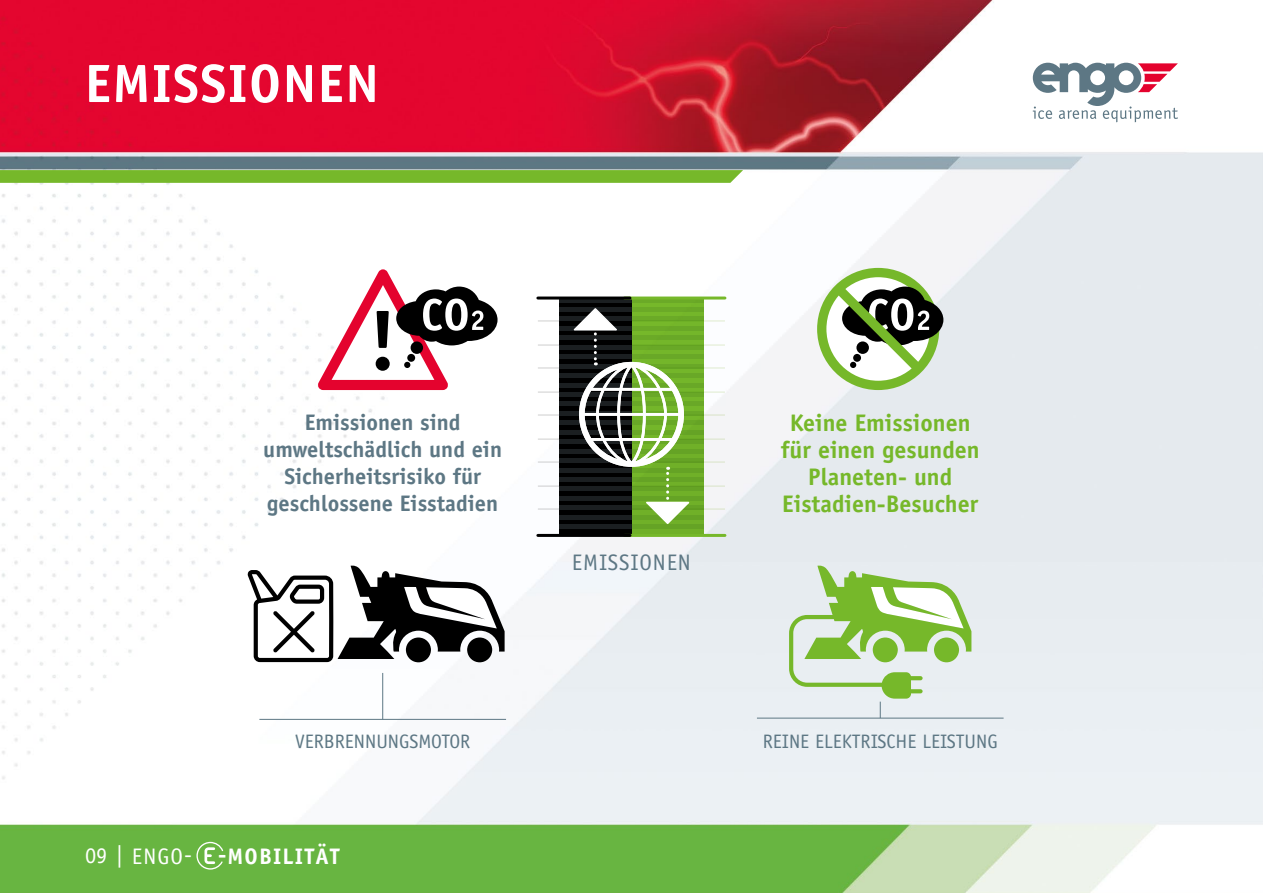
<style>
.page{position:relative;width:1263px;height:893px;background:#fff}
.page>*{position:absolute;margin:0;border:0;box-sizing:border-box;transform-origin:0 0}
.t1{font:700 54px "Officina Sans";letter-spacing:.025em;color:#fff}
.t2{font:700 24px/27px "Officina Sans";color:#76b82a;text-align:center}
.t3{font:700 22.5px/27px "Officina Sans";color:#5d7784;text-align:center}
.t4{font:700 22.5px "Officina Sans";letter-spacing:.05em;color:#fff}
.t5{font:22.5px "Officina Sans";letter-spacing:.04em;color:#5d7784}
.t6{font:19.5px "Officina Sans";color:#5d7784}
.s1{font-weight:400}
</style>
<div class="page">
<img style="left:0;top:0;width:1263px;height:893px">
<svg style="left:1033px;top:63px;width:145px;height:59px"></svg>
<svg style="left:196px;top:842px;width:27px;height:28px"></svg>
<hr style="left:538px;top:509px;width:93px;height:1px;background:#9d9d9c">
<hr style="left:538px;top:486px;width:93px;height:1px;background:#9d9d9c">
<hr style="left:538px;top:321px;width:93px;height:1px;background:#9d9d9c">
<hr style="left:538px;top:345px;width:93px;height:1px;background:#9d9d9c">
<hr style="left:538px;top:368px;width:93px;height:1px;background:#9d9d9c">
<hr style="left:538px;top:392px;width:93px;height:1px;background:#9d9d9c">
<hr style="left:538px;top:415px;width:93px;height:1px;background:#9d9d9c">
<hr style="left:538px;top:439px;width:93px;height:1px;background:#9d9d9c">
<hr style="left:538px;top:462px;width:93px;height:1px;background:#9d9d9c">
<hr style="left:631px;top:509px;width:94px;height:1px;background:#c4db9b">
<hr style="left:631px;top:486px;width:94px;height:1px;background:#c4db9b">
<hr style="left:631px;top:321px;width:94px;height:1px;background:#c4db9b">
<hr style="left:631px;top:345px;width:94px;height:1px;background:#c4db9b">
<hr style="left:631px;top:368px;width:94px;height:1px;background:#c4db9b">
<hr style="left:631px;top:392px;width:94px;height:1px;background:#c4db9b">
<hr style="left:631px;top:415px;width:94px;height:1px;background:#c4db9b">
<hr style="left:631px;top:439px;width:94px;height:1px;background:#c4db9b">
<hr style="left:631px;top:462px;width:94px;height:1px;background:#c4db9b">
<hr style="left:382px;top:673px;width:1px;height:46px;background:#5d7784">
<hr style="left:259px;top:719px;width:247px;height:1px;background:#5d7784">
<hr style="left:757px;top:718px;width:246px;height:1px;background:#5d7784">
<svg style="left:789px;top:565px;width:182px;height:153px;background:#c4ddb1"></svg>
<svg style="left:318px;top:269px;width:179px;height:121px"></svg>
<div style="left:817px;top:268px;width:122px;height:122px;border:9px solid #76b82a;border-radius:50%"></div>
<svg style="left:824px;top:275px;width:119px;height:105px"></svg>
<div style="left:559px;top:298px;width:72px;height:237px;background:#000"></div>
<div style="left:631px;top:298px;width:73px;height:237px;background:#70b028"></div>
<hr style="left:559px;top:298px;width:72px;height:4px;background:#1b1f21">
<div style="left:559px;top:307px;width:72px;height:5px;background:#1b1f21"></div>
<hr style="left:559px;top:317px;width:72px;height:4px;background:#1b1f21">
<div style="left:559px;top:326px;width:72px;height:5px;background:#1b1f21"></div>
<div style="left:559px;top:335px;width:72px;height:5px;background:#1b1f21"></div>
<div style="left:559px;top:345px;width:72px;height:5px;background:#1b1f21"></div>
<div style="left:559px;top:354px;width:72px;height:5px;background:#1b1f21"></div>
<hr style="left:559px;top:364px;width:72px;height:4px;background:#1b1f21">
<div style="left:559px;top:373px;width:72px;height:5px;background:#1b1f21"></div>
<hr style="left:559px;top:383px;width:72px;height:4px;background:#1b1f21">
<div style="left:559px;top:392px;width:72px;height:5px;background:#1b1f21"></div>
<hr style="left:559px;top:402px;width:72px;height:4px;background:#1b1f21">
<div style="left:559px;top:411px;width:72px;height:5px;background:#1b1f21"></div>
<div style="left:559px;top:420px;width:72px;height:5px;background:#1b1f21"></div>
<div style="left:559px;top:430px;width:72px;height:5px;background:#1b1f21"></div>
<div style="left:559px;top:439px;width:72px;height:5px;background:#1b1f21"></div>
<hr style="left:559px;top:449px;width:72px;height:4px;background:#1b1f21">
<div style="left:559px;top:458px;width:72px;height:5px;background:#1b1f21"></div>
<hr style="left:559px;top:468px;width:72px;height:4px;background:#1b1f21">
<div style="left:559px;top:477px;width:72px;height:5px;background:#1b1f21"></div>
<hr style="left:559px;top:487px;width:72px;height:4px;background:#1b1f21">
<div style="left:559px;top:496px;width:72px;height:5px;background:#1b1f21"></div>
<div style="left:559px;top:505px;width:72px;height:5px;background:#1b1f21"></div>
<div style="left:559px;top:515px;width:72px;height:5px;background:#1b1f21"></div>
<div style="left:559px;top:524px;width:72px;height:5px;background:#1b1f21"></div>
<hr style="left:631px;top:298px;width:73px;height:4px;background:#6baa27">
<div style="left:631px;top:307px;width:73px;height:5px;background:#69a827"></div>
<hr style="left:631px;top:317px;width:73px;height:4px;background:#69a827">
<div style="left:631px;top:326px;width:73px;height:5px;background:#69a827"></div>
<div style="left:631px;top:335px;width:73px;height:5px;background:#69a827"></div>
<div style="left:631px;top:345px;width:73px;height:5px;background:#69a827"></div>
<div style="left:631px;top:354px;width:73px;height:5px;background:#69a827"></div>
<hr style="left:631px;top:364px;width:73px;height:4px;background:#69a827">
<div style="left:631px;top:373px;width:73px;height:5px;background:#69a827"></div>
<hr style="left:631px;top:383px;width:73px;height:4px;background:#69a827">
<div style="left:631px;top:392px;width:73px;height:5px;background:#69a827"></div>
<hr style="left:631px;top:402px;width:73px;height:4px;background:#69a827">
<div style="left:631px;top:411px;width:73px;height:5px;background:#69a827"></div>
<div style="left:631px;top:420px;width:73px;height:5px;background:#65a325"></div>
<div style="left:631px;top:430px;width:73px;height:5px;background:#65a325"></div>
<div style="left:631px;top:439px;width:73px;height:5px;background:#65a325"></div>
<hr style="left:631px;top:449px;width:73px;height:4px;background:#65a325">
<div style="left:631px;top:458px;width:73px;height:5px;background:#65a325"></div>
<hr style="left:631px;top:468px;width:73px;height:4px;background:#65a325">
<div style="left:631px;top:477px;width:73px;height:5px;background:#65a325"></div>
<hr style="left:631px;top:487px;width:73px;height:4px;background:#65a325">
<div style="left:631px;top:496px;width:73px;height:5px;background:#65a325"></div>
<div style="left:631px;top:505px;width:73px;height:5px;background:#65a325"></div>
<div style="left:631px;top:515px;width:73px;height:5px;background:#65a325"></div>
<div style="left:631px;top:524px;width:73px;height:5px;background:#65a325"></div>
<svg style="left:0;top:170px;width:743px;height:13px;background:#79b92f"></svg>
<svg style="left:247px;top:565px;width:258px;height:97px"></svg>
<svg style="left:572px;top:307px;width:119px;height:218px"></svg>
<hr style="left:624px;top:534px;width:101px;height:3px;background:#76b82a">
<hr style="left:624px;top:297px;width:101px;height:3px;background:#76b82a">
<hr style="left:538px;top:534px;width:92px;height:3px;background:#000">
<hr style="left:538px;top:297px;width:92px;height:3px;background:#000">
<h1 class="t1" style="left:85px;top:50px;width:296px">EMISSIONEN</h1>
<p class="t3" style="left:263px;top:409px;width:240px">Emissionen sind umweltschädlich und ein<br>Sicherheitsrisiko für geschlossene Eisstadien</p>
<p class="t5" style="left:572px;top:549px;width:120px">EMISSIONEN</p>
<p class="t2" style="left:781px;top:409px;width:201px">Keine Emissionen für einen gesunden<br>Planeten- und<br>Eistadien-Besucher</p>
<p class="t6" style="left:295px;top:730px;width:177px">VERBRENNUNGSMOTOR</p>
<p class="t6" style="left:763px;top:730px;width:237px">REINE ELEKTRISCHE LEISTUNG</p>
<p class="t4" style="left:85px;top:842px;width:256px"><span class="s1">09 | ENGO-</span> -MOBILITÄT</p>
</div>
